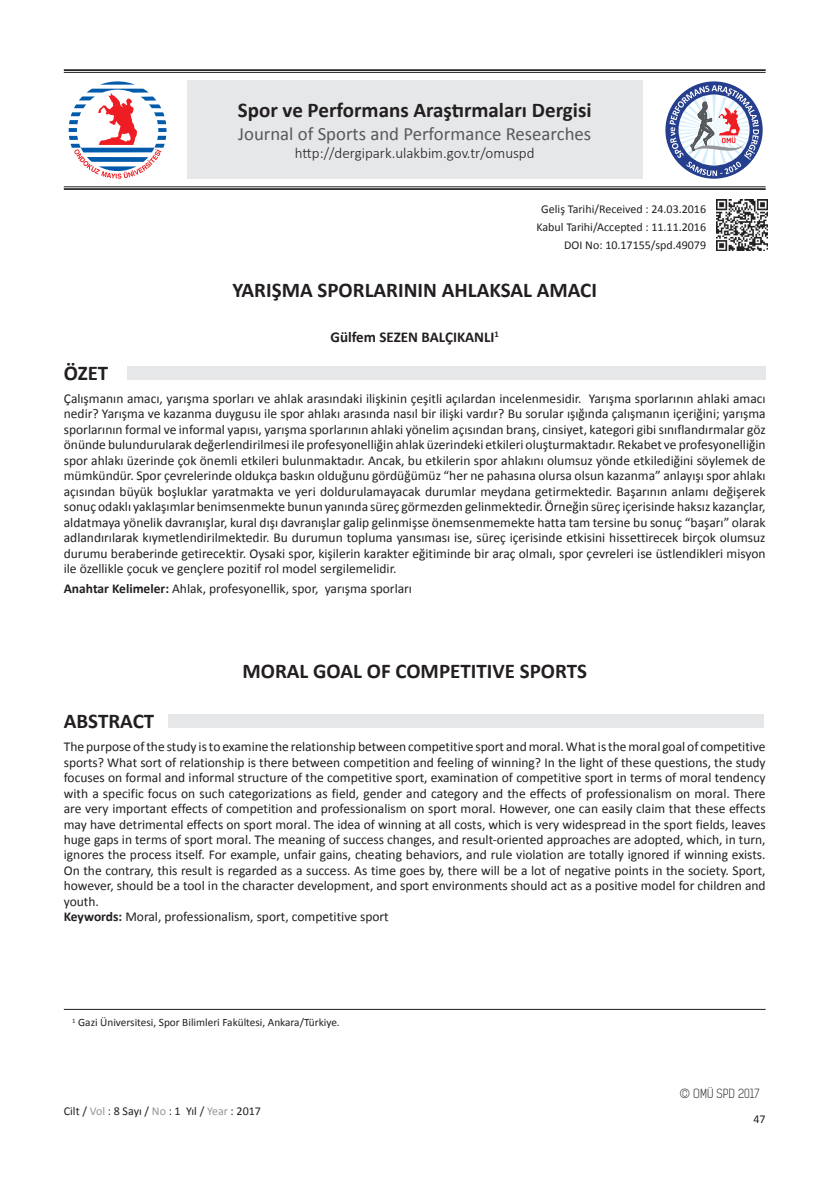
<style>
.page{position:relative;width:838px;height:1187px;background:#fff}
.page>*{position:absolute;margin:0;border:0;box-sizing:border-box;transform-origin:0 0}
.t1{font:700 21px "Calibri";color:#231f20}
.t2{font:18.75px "Calibri";color:#57585a}
.t3{font:300 15px "Calibri";color:#231f20}
.t4{font:700 15px "Calibri";color:#231f20}
.t5{font:13.5px/15.5px "Calibri";color:#231f20;text-align:justify}
.t6{font:12px "Calibri";color:#231f20}
.t7{font:300 12px "Kelson Sans";color:#231f20}
.t8{font:11.25px "Calibri";color:#231f20}
.s1{font-weight:700}
.s2{color:#939598}
</style>
<div class="page">
<div style="left:187px;top:80px;width:455px;height:99px;background:#e6e7e9"></div>
<hr style="left:64px;top:188px;width:701px;height:2px;background:#231f20">
<hr style="left:64px;top:186px;width:701px;height:1px;background:#231f20">
<hr style="left:64px;top:69px;width:701px;height:2px;background:#231f20">
<hr style="left:64px;top:72px;width:701px;height:1px;background:#231f20">
<svg style="left:665px;top:81px;width:97px;height:98px"></svg>
<svg style="left:669px;top:85px;width:90px;height:91px"></svg>
<svg style="left:69px;top:81px;width:97px;height:98px"></svg>
<hr style="left:64px;top:1009px;width:701px;height:1px;background:#231f20">
<div style="left:127px;top:366px;width:638px;height:14px;background:#e6e7e9"></div>
<div style="left:169px;top:714px;width:595px;height:14px;background:#e6e7e9"></div>
<img style="left:717px;top:200px;width:50px;height:50px">
<h1 class="t1" style="left:238px;top:95px;width:355px">Spor ve Performans Araştırmaları Dergisi</h1>
<h2 class="t2" style="left:238px;top:121px;width:354px">Journal of Sports and Performance Researches</h2>
<p class="t3" style="left:295px;top:144px;width:241px">http://dergipark.ulakbim.gov.tr/omuspd</p>
<p class="t6" style="left:541px;top:201px;width:166px">Geliş Tarihi/Received : 24.03.2016</p>
<p class="t6" style="left:536px;top:219px;width:171px">Kabul Tarihi/Accepted : 11.11.2016</p>
<p class="t6" style="left:564px;top:237px;width:143px">DOI No: 10.17155/spd.49079</p>
<p class="t1" style="left:232px;top:275px;width:366px">YARIŞMA SPORLARININ AHLAKSAL AMACI</p>
<p class="t4" style="left:330px;top:326px;width:170px">Gülfem SEZEN BALÇIKANLI<sup>1</sup></p>
<p class="t1" style="left:64px;top:358px;width:46px">ÖZET</p>
<p class="t5" style="left:64px;top:390px;width:703px">Çalışmanın amacı, yarışma sporları ve ahlak arasındaki ilişkinin çeşitli açılardan incelenmesidir. Yarışma sporlarının ahlaki amacı nedir? Yarışma ve kazanma duygusu ile spor ahlakı arasında nasıl bir ilişki vardır? Bu sorular ışığında çalışmanın içeriğini; yarışma sporlarının formal ve informal yapısı, yarışma sporlarının ahlaki yönelim açısından branş, cinsiyet, kategori gibi sınıflandırmalar göz önünde bulundurularak değerlendirilmesi ile profesyonelliğin ahlak üzerindeki etkileri oluşturmaktadır. Rekabet ve profesyonelliğin spor ahlakı üzerinde çok önemli etkileri bulunmaktadır. Ancak, bu etkilerin spor ahlakını olumsuz yönde etkilediğini söylemek de mümkündür. Spor çevrelerinde oldukça baskın olduğunu gördüğümüz “her ne pahasına olursa olsun kazanma” anlayışı spor ahlakı açısından büyük boşluklar yaratmakta ve yeri doldurulamayacak durumlar meydana getirmektedir. Başarının anlamı değişerek sonuç odaklı yaklaşımlar benimsenmekte bunun yanında süreç görmezden gelinmektedir. Örneğin süreç içerisinde haksız kazançlar, aldatmaya yönelik davranışlar, kural dışı davranışlar galip gelinmişse önemsenmemekte hatta tam tersine bu sonuç “başarı” olarak adlandırılarak kıymetlendirilmektedir. Bu durumun topluma yansıması ise, süreç içerisinde etkisini hissettirecek birçok olumsuz durumu beraberinde getirecektir. Oysaki spor, kişilerin karakter eğitiminde bir araç olmalı, spor çevreleri ise üstlendikleri misyon ile özellikle çocuk ve gençlere pozitif rol model sergilemelidir.</p>
<p class="t5" style="left:64px;top:580px;width:350px"><span class="s1">Anahtar Kelimeler:</span> Ahlak, profesyonellik, spor, yarışma sporları</p>
<p class="t1" style="left:242px;top:656px;width:346px">MORAL GOAL OF COMPETITIVE SPORTS</p>
<p class="t1" style="left:64px;top:706px;width:92px">ABSTRACT</p>
<p class="t5" style="left:64px;top:738px;width:703px">The purpose of the study is to examine the relationship between competitive sport and moral. What is the moral goal of competitive sports? What sort of relationship is there between competition and feeling of winning? In the light of these questions, the study focuses on formal and informal structure of the competitive sport, examination of competitive sport in terms of moral tendency with a specific focus on such categorizations as field, gender and category and the effects of professionalism on moral. There are very important effects of competition and professionalism on sport moral. However, one can easily claim that these effects may have detrimental effects on sport moral. The idea of winning at all costs, which is very widespread in the sport fields, leaves huge gaps in terms of sport moral. The meaning of success changes, and result-oriented approaches are adopted, which, in turn, ignores the process itself. For example, unfair gains, cheating behaviors, and rule violation are totally ignored if winning exists.<br>On the contrary, this result is regarded as a success. As time goes by, there will be a lot of negative points in the society. Sport, however, should be a tool in the character development, and sport environments should act as a positive model for children and youth.</p>
<p class="t5" style="left:64px;top:908px;width:326px"><span class="s1">Keywords:</span> Moral, professionalism, sport, competitive sport</p>
<p class="t8" style="left:72px;top:1014px;width:269px"><sup>1</sup> Gazi Üniversitesi, Spor Bilimleri Fakültesi, Ankara/Türkiye.</p>
<p class="t6" style="left:64px;top:1102px;width:199px">Cilt / <span class="s2">Vol</span> : 8 Sayı / <span class="s2">No</span> : 1 Yıl / <span class="s2">Year</span> : 2017</p>
<p class="t7" style="left:679px;top:1086px;width:82px">© OMÜ SPD 2017</p>
<p class="t6" style="left:753px;top:1110px;width:14px">47</p>
</div>
